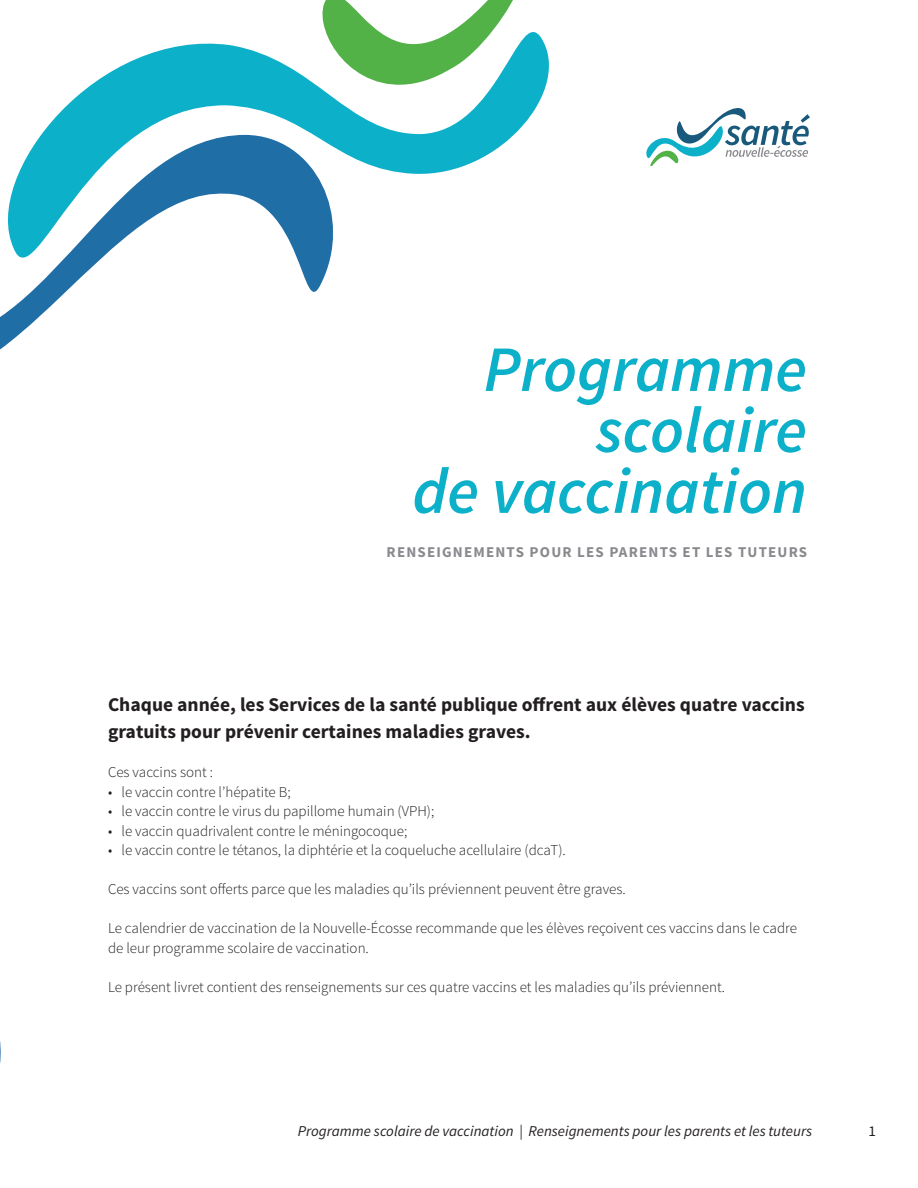
<style>
.page{position:relative;width:918px;height:1188px;background:#fff}
.page>*{position:absolute;margin:0;border:0;box-sizing:border-box;transform-origin:0 0}
.t1{font:italic 600 64.8px/60.9px "Source Sans Pro";color:#0cb0c9;text-align:right}
.t2{font:700 19.5px/27px "Source Sans Pro";color:#231f20}
.t3{font:300 15px/19.5px "Source Sans Pro";color:#231f20}
.t4{font:italic 15px "Source Sans Pro";color:#231f20}
.t5{font:700 15px "Source Sans Pro";letter-spacing:.08em;color:#898a8e}
.t6{font:15px "Source Sans Pro";color:#231f20}
</style>
<div class="page">
<svg style="left:0;top:302px;width:55px;height:48px"></svg>
<svg style="left:7px;top:32px;width:542px;height:270px"></svg>
<svg style="left:319px;top:0;width:205px;height:111px"></svg>
<svg style="left:646px;top:108px;width:164px;height:59px"></svg>
<h1 class="t1" style="left:412px;top:339px;width:396px">Programme scolaire<br>de vaccination</h1>
<p class="t5" style="left:387px;top:542px;width:422px">RENSEIGNEMENTS POUR LES PARENTS ET LES TUTEURS</p>
<h2 class="t2" style="left:108px;top:692px;width:698px">Chaque année, les Services de la santé publique offrent aux élèves quatre vaccins gratuits pour prévenir certaines maladies graves.</h2>
<p class="t3" style="left:108px;top:763px;width:107px">Ces vaccins sont :</p>
<p class="t3" style="left:108px;top:782px;width:184px">• le vaccin contre l’hépatite B;</p>
<p class="t3" style="left:108px;top:802px;width:328px">• le vaccin contre le virus du papillome humain (VPH);</p>
<p class="t3" style="left:108px;top:821px;width:301px">• le vaccin quadrivalent contre le méningocoque;</p>
<p class="t3" style="left:108px;top:841px;width:459px">• le vaccin contre le tétanos, la diphtérie et la coqueluche acellulaire (dcaT).</p>
<p class="t3" style="left:108px;top:880px;width:519px">Ces vaccins sont offerts parce que les maladies qu’ils préviennent peuvent être graves.</p>
<p class="t3" style="left:108px;top:919px;width:691px">Le calendrier de vaccination de la Nouvelle-Écosse recommande que les élèves reçoivent ces vaccins dans le cadre de leur programme scolaire de vaccination.</p>
<p class="t3" style="left:108px;top:977px;width:619px">Le présent livret contient des renseignements sur ces quatre vaccins et les maladies qu’ils préviennent.</p>
<p class="t4" style="left:298px;top:1122px;width:516px">Programme scolaire de vaccination | Renseignements pour les parents et les tuteurs</p>
<p class="t6" style="left:868px;top:1122px;width:9px">1</p>
</div>
